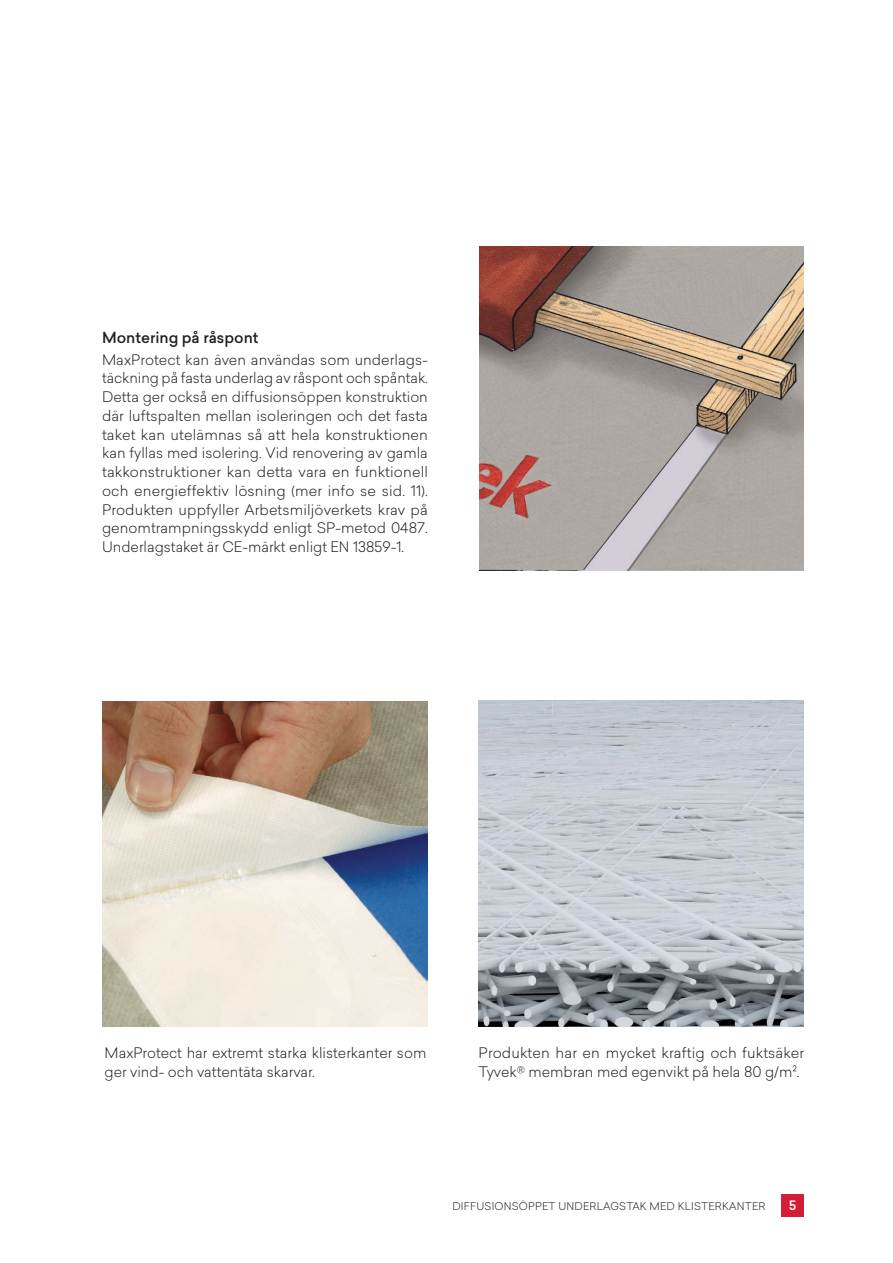
<style>
.page{position:relative;width:893px;height:1263px;background:#fff}
.page>*{position:absolute;margin:0;border:0;box-sizing:border-box;transform-origin:0 0}
.Subtitle{font:500 15px "Sailec";color:#231f20}
.Body_text{font:300 14.25px/18.8px "Sailec";color:#231f20}
.t1{font:500 12.75px "Sailec";color:#fff}
.t2{font:300 10.5px "Sailec";letter-spacing:.02em;color:#231f20}
</style>
<div class="page">
<div style="left:781px;top:1194px;width:23px;height:23px;background:#d31e39"></div>
<img style="left:479px;top:701px;width:325px;height:325px">
<img style="left:102px;top:701px;width:325px;height:325px">
<img style="left:479px;top:246px;width:325px;height:325px">
<p class="Subtitle" style="left:102px;top:327px;width:158px">Montering på råspont</p>
<p class="Body_text" style="left:102px;top:350px;width:327px;text-align:justify">MaxProtect kan även användas som underlags&shy;täckning på fasta underlag av råspont och spåntak.<br>Detta ger också en diffusionsöppen konstruktion där luftspalten mellan isoleringen och det fasta taket kan utelämnas så att hela konstruktionen kan fyllas med isolering. Vid renovering av gamla takkonstruktioner kan detta vara en funktionell och energieffektiv lösning (mer info se sid. 11).<br>Produkten uppfyller Arbetsmiljöverkets krav på genomtrampningsskydd enligt SP-metod 0487.<br>Underlagstaket är CE-märkt enligt EN 13859-1.</p>
<p class="Body_text" style="left:105px;top:1043px;width:323px">MaxProtect har extremt starka klisterkanter som ger vind- och vattentäta skarvar.</p>
<p class="Body_text" style="left:479px;top:1043px;width:327px">Produkten har en mycket kraftig och fuktsäker<br>Tyvek® membran med egenvikt på hela 80 g/m2.</p>
<p class="t2" style="left:452px;top:1198px;width:315px">DIFFUSIONSÖPPET UNDERLAGSTAK MED KLISTERKANTER</p>
<p class="t1" style="left:789px;top:1197px;width:9px">5</p>
</div>
